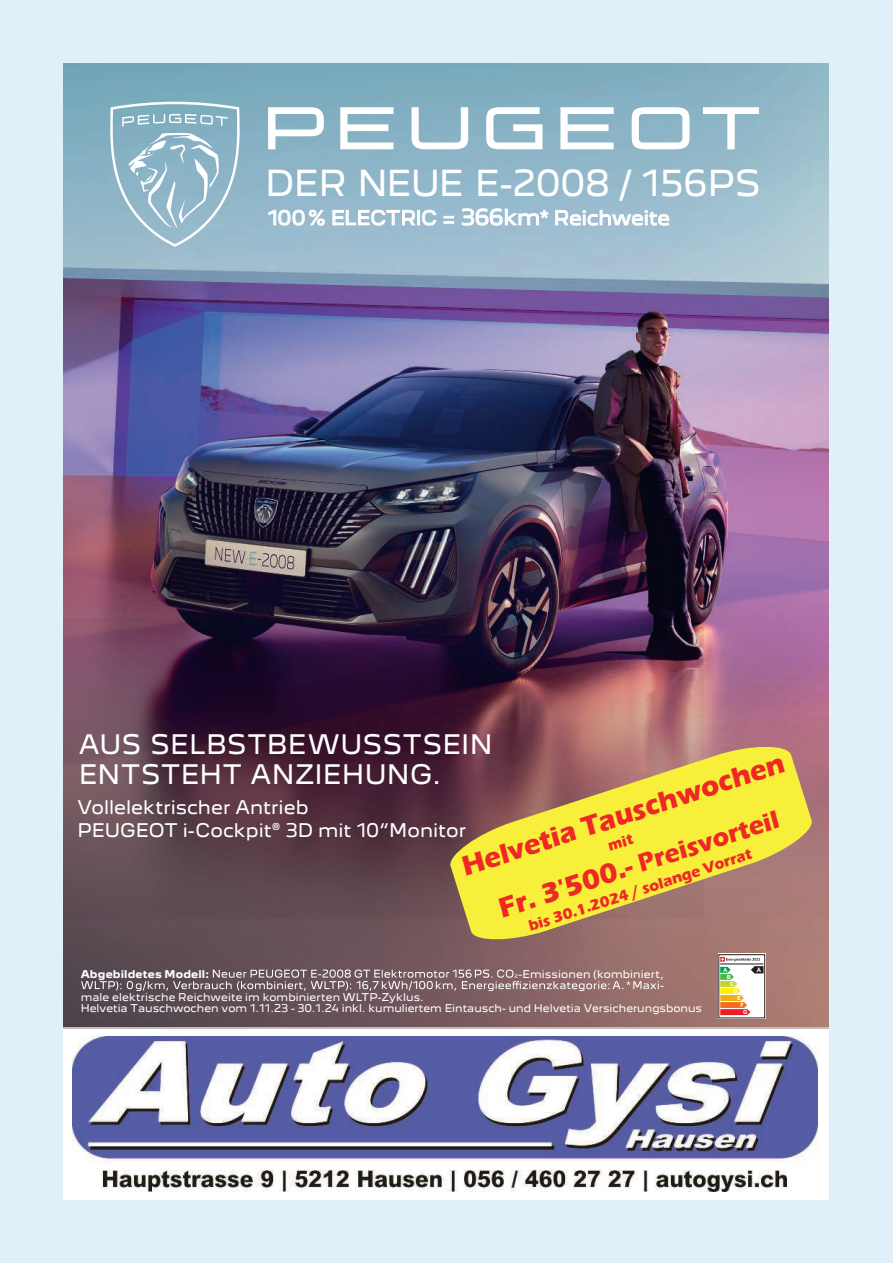
<style>
.page{position:relative;width:893px;height:1263px;background:#e1eff9}
.page>*{position:absolute;margin:0;border:0;box-sizing:border-box;transform-origin:0 0}
.t1{font:32.7px "Peugeot New";letter-spacing:-.02em;color:#fff}
.t2{font:700 28.65px "Eras ITC";color:#ee2825}
.t3{font:700 26.1px "Eras ITC";color:#ee2825}
.t4{font:24.6px/29.5px "Peugeot New";letter-spacing:.015em;color:#fff}
.t5{font:18px "Peugeot New";color:#fff}
.t6{font:17.25px/23px "Peugeot New";color:#fff}
.t7{font:700 15.6px "Eras ITC";color:#ee2825}
.t8{font:9.9px/11.6px "Peugeot New";color:#fff}
.t9{font:700 9.9px "Peugeot New";letter-spacing:.015em;color:#fff}
.t10{font:700 6.15px "Arial";color:#fff}
.t11{font:700 5.7px "Arial";color:#fff}
.s1{font-size:19.65px}
.s2{font-size:28.5px}
.s3{font-size:28.65px}
.s4{font-size:4.8px}
</style>
<div class="page">
<img style="left:64px;top:64px;width:765px;height:1135px">
<svg style="left:81px;top:969px;width:582px;height:22px;background:#877175"></svg>
<svg style="left:268px;top:210px;width:57px;height:16px"></svg>
<svg style="left:332px;top:210px;width:83px;height:16px"></svg>
<div style="left:417px;top:210px;width:3px;height:15px;border:1px solid #fff"></div>
<svg style="left:422px;top:210px;width:14px;height:16px"></svg>
<svg style="left:444px;top:216px;width:10px;height:7px"></svg>
<svg style="left:462px;top:208px;width:87px;height:18px"></svg>
<svg style="left:555px;top:210px;width:114px;height:17px"></svg>
<svg style="left:608px;top:834px;width:26px;height:17px"></svg>
<h1 class="t1" style="left:265px;top:156px;width:497px">DER NEUE E-2008 / 156PS</h1>
<h3 class="t5" style="left:268px;top:203px;width:403px">100 % ELECTRIC = <span class="s1">366km</span>* Reichweite</h3>
<h3 class="t4" style="left:79px;top:728px;width:415px">AUS SELBSTBEWUSSTSEIN<br>ENTSTEHT ANZIEHUNG.</h3>
<h3 class="t6" style="left:78px;top:794px;width:390px">Vollelektrischer Antrieb<br>PEUGEOT i-Cockpit® 3D mit 10“Monitor</h3>
<h2 class="t2" style="left:457px;top:851px;width:339px;rotate:-18deg"><span class="s2">Helvetia</span> Tauschwochen</h2>
<h3 class="t3" style="left:495px;top:895px;width:295px;rotate:-18deg"><span class="s3">Fr. 3'500.-</span> Preisvorteil</h3>
<h3 class="t7" style="left:526px;top:917px;width:236px;rotate:-18deg">bis 30.1.2024 / solange Vorrat</h3>
<p class="t9" style="left:81px;top:965px;width:130px">Abgebildetes Modell:</p>
<p class="t8" style="left:514px;top:967px;width:151px"><span class="s4">2</span> -Emissionen (kombiniert,</p>
<p class="t8" style="left:81px;top:990px;width:623px">male elektrische Reichweite im kombinierten WLTP-Zyklus.<br>Helvetia Tauschwochen vom 1.11.23 - 30.1.24 inkl. kumuliertem Eintausch- und Helvetia Versicherungsbonus</p>
<p class="t11" style="left:723px;top:966px;width:5px">A</p>
<p class="t11" style="left:727px;top:973px;width:5px">B</p>
<p class="t11" style="left:730px;top:980px;width:5px">C</p>
<p class="t11" style="left:733px;top:987px;width:5px">D</p>
<p class="t11" style="left:737px;top:994px;width:5px">E</p>
<p class="t11" style="left:741px;top:1001px;width:5px">F</p>
<p class="t11" style="left:743px;top:1008px;width:6px">G</p>
<p class="t10" style="left:757px;top:965px;width:6px">A</p>
</div>
